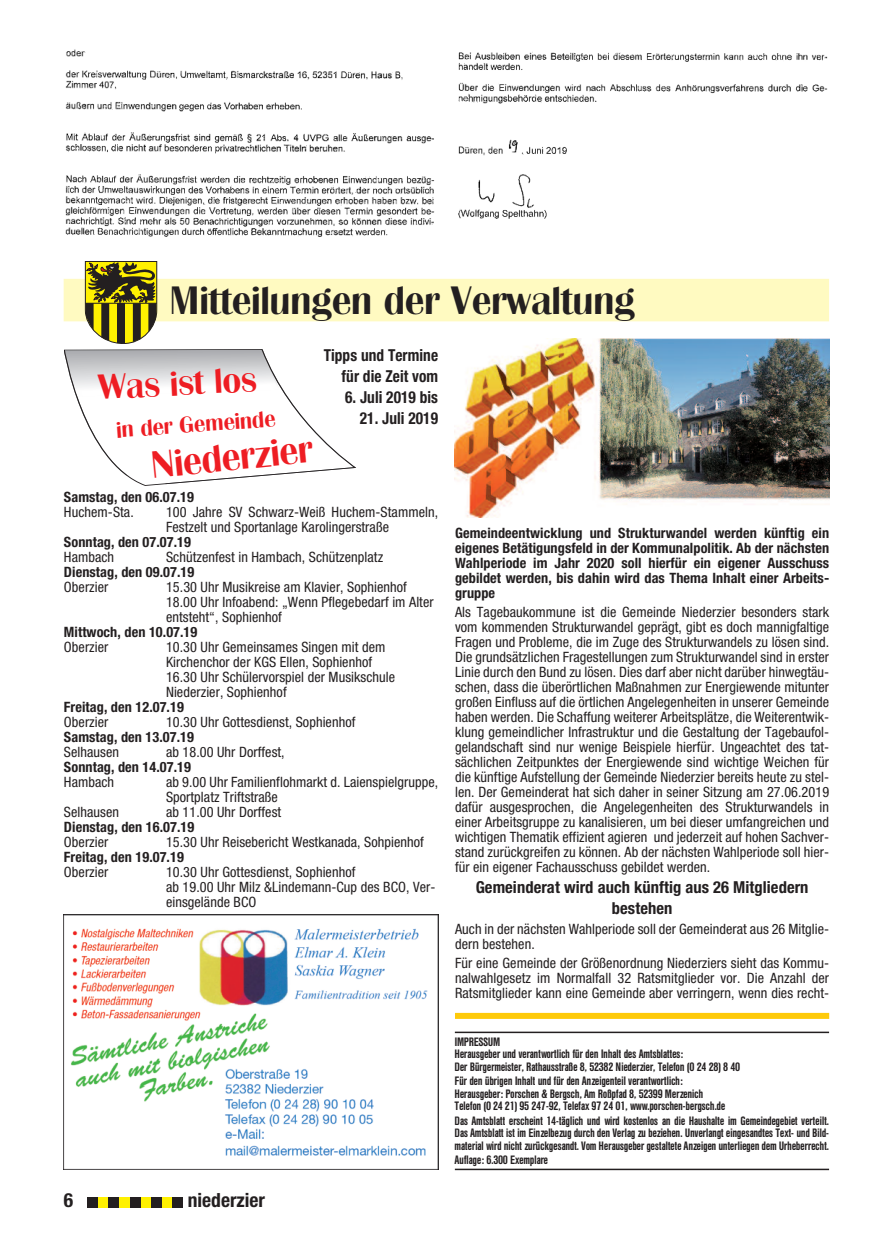
<style>
.page{position:relative;width:893px;height:1234px;background:#fff}
.page>*{position:absolute;margin:0;border:0;box-sizing:border-box;transform-origin:0 0}
.t1{font:39px "Bri Reg";color:#231f20}
.t2{font:37.5px "Bri Reg";color:#ee1d23}
.t3{font:34.5px "Bri Reg";color:#ee1d23}
.t4{font:22.5px "Bri Reg";color:#ee1d23}
.t5{font:700 condensed 19.5px "Helvetica Neue";color:#231f20}
.t6{font:700 condensed 16.5px/21px "Helvetica Neue LT Std";letter-spacing:.005em;color:#231f20;text-align:right;scale:.93 1}
.t7{font:700 condensed 16.5px/21px "Helvetica Neue LT Std";letter-spacing:.005em;color:#231f20;text-align:center}
.t8{font:condensed 14.25px/15px "Helvetica Neue LT Std";letter-spacing:.005em;color:#231f20}
.t9{font:700 condensed 14.25px/15px "Helvetica Neue LT Std";letter-spacing:.005em;color:#231f20;text-align:justify}
.t10{font:12px/12.5px "Hel Con Med";letter-spacing:.01em;color:#231f20}
</style>
<div class="page">
<div style="left:87px;top:1196px;width:96px;height:10px;background:#fff101"></div>
<div style="left:87px;top:1196px;width:11px;height:10px;background:#231f20"></div>
<div style="left:108px;top:1196px;width:11px;height:10px;background:#231f20"></div>
<div style="left:130px;top:1196px;width:10px;height:10px;background:#231f20"></div>
<div style="left:151px;top:1196px;width:11px;height:10px;background:#231f20"></div>
<div style="left:172px;top:1196px;width:11px;height:10px;background:#231f20"></div>
<div style="left:455px;top:1012px;width:374px;height:6px;background:#feca0a"></div>
<img style="left:64px;top:914px;width:374px;height:255px">
<hr style="left:455px;top:1031px;width:374px;height:1px;background:#231f20">
<hr style="left:455px;top:1168px;width:374px;height:1px;background:#231f20">
<div style="left:64px;top:279px;width:765px;height:42px;background:#fffac1"></div>
<svg style="left:64px;top:261px;width:292px;height:225px"></svg>
<img style="left:65px;top:49px;width:370px;height:188px">
<img style="left:458px;top:52px;width:370px;height:167px">
<img style="left:455px;top:338px;width:374px;height:179px">
<h1 class="t1" style="left:170px;top:286px;width:466px">Mitteilungen der Verwaltung</h1>
<h3 class="t3" style="left:97px;top:375px;width:160px;rotate:-3deg">Was ist los</h3>
<h3 class="t4" style="left:116px;top:421px;width:161px;rotate:-4deg">in der Gemeinde</h3>
<h2 class="t2" style="left:150px;top:452px;width:163px;rotate:-6deg">Niederzier</h2>
<p class="t6" style="left:324px;top:346px;width:125px">Tipps und Termine für die Zeit vom</p>
<p class="t6" style="left:345px;top:388px;width:101px">6. Juli 2019 bis</p>
<p class="t6" style="left:360px;top:409px;width:86px">21. Juli 2019</p>
<p class="t9" style="left:64px;top:490px;width:131px">Samstag, den 06.07.19</p>
<p class="t8" style="left:64px;top:505px;width:71px">Huchem-Sta.</p>
<p class="t8" style="left:166px;top:505px;width:274px">100 Jahre SV Schwarz-Weiß Huchem-Stammeln,<br>Festzelt und Sportanlage Karolingerstraße</p>
<p class="t9" style="left:64px;top:535px;width:129px">Sonntag, den 07.07.19</p>
<p class="t8" style="left:64px;top:550px;width:52px">Hambach</p>
<p class="t8" style="left:166px;top:550px;width:219px">Schützenfest in Hambach, Schützenplatz</p>
<p class="t9" style="left:64px;top:565px;width:132px">Dienstag, den 09.07.19</p>
<p class="t8" style="left:64px;top:580px;width:46px">Oberzier</p>
<p class="t8" style="left:166px;top:580px;width:269px">15.30 Uhr Musikreise am Klavier, Sophienhof<br>18.00 Uhr Infoabend: „Wenn Pflegebedarf im Alter entsteht“, Sophienhof</p>
<p class="t9" style="left:64px;top:625px;width:135px">Mittwoch, den 10.07.19</p>
<p class="t8" style="left:64px;top:640px;width:46px">Oberzier</p>
<p class="t8" style="left:166px;top:640px;width:231px">10.30 Uhr Gemeinsames Singen mit dem Kirchenchor der KGS Ellen, Sophienhof 16.30 Uhr Schülervorspiel der Musikschule Niederzier, Sophienhof</p>
<p class="t9" style="left:64px;top:700px;width:121px">Freitag, den 12.07.19</p>
<p class="t8" style="left:64px;top:715px;width:46px">Oberzier</p>
<p class="t8" style="left:166px;top:715px;width:191px">10.30 Uhr Gottesdienst, Sophienhof</p>
<p class="t9" style="left:64px;top:730px;width:131px">Samstag, den 13.07.19</p>
<p class="t8" style="left:64px;top:745px;width:57px">Selhausen</p>
<p class="t8" style="left:166px;top:745px;width:120px">ab 18.00 Uhr Dorffest,</p>
<p class="t9" style="left:64px;top:760px;width:129px">Sonntag, den 14.07.19</p>
<p class="t8" style="left:64px;top:775px;width:52px">Hambach</p>
<p class="t8" style="left:166px;top:775px;width:274px">ab 9.00 Uhr Familienflohmarkt d. Laienspielgruppe,<br>Sportplatz Triftstraße</p>
<p class="t8" style="left:64px;top:805px;width:57px">Selhausen</p>
<p class="t8" style="left:166px;top:805px;width:117px">ab 11.00 Uhr Dorffest</p>
<p class="t9" style="left:64px;top:820px;width:132px">Dienstag, den 16.07.19</p>
<p class="t8" style="left:64px;top:835px;width:46px">Oberzier</p>
<p class="t8" style="left:166px;top:835px;width:259px">15.30 Uhr Reisebericht Westkanada, Sohpienhof</p>
<p class="t9" style="left:64px;top:850px;width:121px">Freitag, den 19.07.19</p>
<p class="t8" style="left:64px;top:865px;width:46px">Oberzier</p>
<p class="t8" style="left:166px;top:865px;width:271px">10.30 Uhr Gottesdienst, Sophienhof<br>ab 19.00 Uhr Milz &amp;Lindemann-Cup des BCO, Ver&shy;einsgelände BCO</p>
<h3 class="t5" style="left:64px;top:1183px;width:11px">6</h3>
<h3 class="t5" style="left:188px;top:1183px;width:79px">niederzier</h3>
<p class="t9" style="left:455px;top:526px;width:376px">Gemeindeentwicklung und Strukturwandel werden künftig ein eigenes Betätigungsfeld in der Kommunalpolitik. Ab der nächsten Wahlperiode im Jahr 2020 soll hierfür ein eigener Ausschuss gebildet werden, bis dahin wird das Thema Inhalt einer Arbeits&shy;gruppe</p>
<p class="t8" style="left:455px;top:605px;width:376px;text-align:justify">Als Tagebaukommune ist die Gemeinde Niederzier besonders stark vom kommenden Strukturwandel geprägt, gibt es doch mannigfaltige Fragen und Probleme, die im Zuge des Strukturwandels zu lösen sind.<br>Die grundsätzlichen Fragestellungen zum Strukturwandel sind in erster Linie durch den Bund zu lösen. Dies darf aber nicht darüber hinwegtäu&shy;schen, dass die überörtlichen Maßnahmen zur Energiewende mitunter großen Einfluss auf die örtlichen Angelegenheiten in unserer Gemeinde haben werden. Die Schaffung weiterer Arbeitsplätze, die Weiterentwik&shy;klung gemeindlicher Infrastruktur und die Gestaltung der Tagebaufol&shy;gelandschaft sind nur wenige Beispiele hierfür. Ungeachtet des tat&shy;sächlichen Zeitpunktes der Energiewende sind wichtige Weichen für die künftige Aufstellung der Gemeinde Niederzier bereits heute zu stel&shy;len. Der Gemeinderat hat sich daher in seiner Sitzung am 27.06.2019 dafür ausgesprochen, die Angelegenheiten des Strukturwandels in einer Arbeitsgruppe zu kanalisieren, um bei dieser umfangreichen und wichtigen Thematik effizient agieren und jederzeit auf hohen Sachver&shy;stand zurückgreifen zu können. Ab der nächsten Wahlperiode soll hier&shy;für ein eigener Fachausschuss gebildet werden.</p>
<p class="t7" style="left:476px;top:878px;width:334px">Gemeinderat wird auch künftig aus 26 Mitgliedern bestehen</p>
<p class="t8" style="left:455px;top:922px;width:376px">Auch in der nächsten Wahlperiode soll der Gemeinderat aus 26 Mitglie&shy;dern bestehen.</p>
<p class="t8" style="left:455px;top:956px;width:376px;text-align:justify">Für eine Gemeinde der Größenordnung Niederziers sieht das Kommu&shy;nalwahlgesetz im Normalfall 32 Ratsmitglieder vor. Die Anzahl der Ratsmitglieder kann eine Gemeinde aber verringern, wenn dies recht-</p>
<p class="t10" style="left:455px;top:1036px;width:287px">IMPRESSUM<br>Herausgeber und verantwortlich für den Inhalt des Amtsblattes:<br>Der Bürgermeister, Rathausstraße 8, 52382 Niederzier, Telefon (0 24 28) 8 40</p>
<p class="t10" style="left:455px;top:1075px;width:272px">Für den übrigen Inhalt und für den Anzeigenteil verantwortlich:<br>Herausgeber: Porschen &amp; Bergsch, Am Roßpfad 8, 52399 Merzenich<br>Telefon (0 24 21) 95 247-92, Telefax 97 24 01, www.porschen-bergsch.de</p>
<p class="t10" style="left:455px;top:1115px;width:376px;text-align:justify">Das Amtsblatt erscheint 14-täglich und wird kostenlos an die Haushalte im Gemeindegebiet verteilt.<br>Das Amtsblatt ist im Einzelbezug durch den Verlag zu beziehen. Unverlangt eingesandtes Text- und Bild&shy;material wird nicht zurückgesandt. Vom Herausgeber gestaltete Anzeigen unterliegen dem Urheberrecht.</p>
<p class="t10" style="left:455px;top:1154px;width:95px">Auflage: 6.300 Exemplare</p>
</div>
